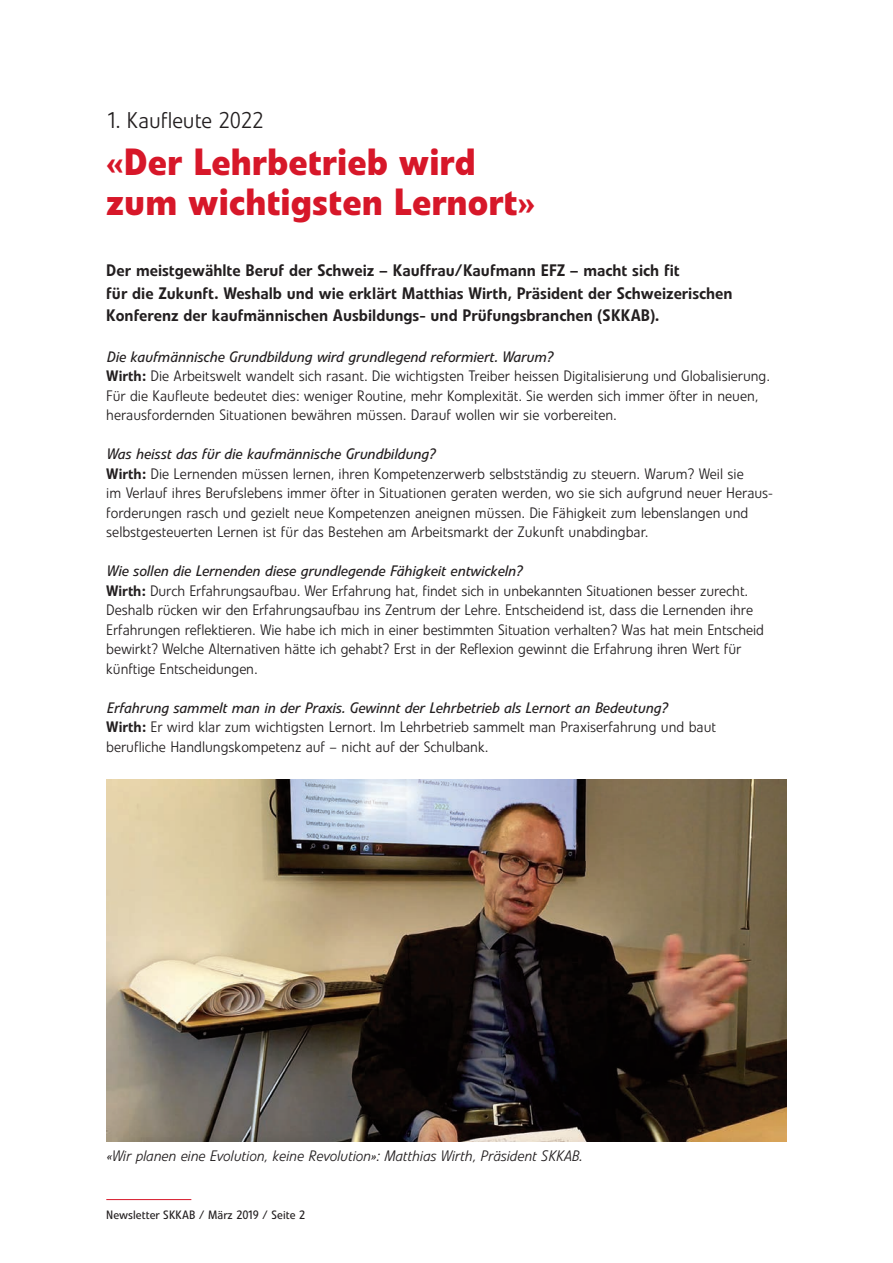
<style>
.page{position:relative;width:893px;height:1263px;background:#fff}
.page>*{position:absolute;margin:0;border:0;box-sizing:border-box;transform-origin:0 0}
.t1{font:700 37.5px/40.5px "Evo BQ";color:#d71729}
.t2{font:300 22.5px "Evo BQ";color:#231f20}
.t3{font:500 16.5px/22.5px "Evo BQ";color:#231f20}
.t4{font:300 15px/19.5px "Evo BQ";color:#231f20}
.t5{font:italic 300 15px "Evo BQ";color:#231f20}
.t6{font:12px "Evo BQ";color:#231f20}
.s1{font-weight:400;font-style:italic}
.s2{font-weight:500}
</style>
<div class="page">
<hr style="left:106px;top:1199px;width:85px;height:1px;background:#d71729">
<img style="left:106px;top:780px;width:681px;height:362px">
<h2 class="t2" style="left:106px;top:108px;width:159px">1. Kaufleute 2022</h2>
<h1 class="t1" style="left:106px;top:140px;width:430px">«Der Lehrbetrieb wird zum wichtigsten Lernort»</h1>
<p class="t3" style="left:106px;top:259px;width:628px">Der meistgewählte Beruf der Schweiz – Kauffrau/Kaufmann EFZ – macht sich fit<br>für die Zukunft. Weshalb und wie erklärt Matthias Wirth, Präsident der Schweizerischen<br>Konferenz der kaufmännischen Ausbildungs- und Prüfungsbranchen (SKKAB).</p>
<p class="t4" style="left:106px;top:346px;width:665px"><span class="s1">Die kaufmännische Grundbildung wird grundlegend reformiert. Warum?<br></span><span class="s2">Wirth:</span> Die Arbeitswelt wandelt sich rasant. Die wichtigsten Treiber heissen Digitalisierung und Globalisierung.<br>Für die Kaufleute bedeutet dies: weniger Routine, mehr Komplexität. Sie werden sich immer öfter in neuen, herausfordernden Situationen bewähren müssen. Darauf wollen wir sie vorbereiten.</p>
<p class="t4" style="left:106px;top:444px;width:668px"><span class="s1">Was heisst das für die kaufmännische Grundbildung?<br></span><span class="s2">Wirth:</span> Die Lernenden müssen lernen, ihren Kompetenzerwerb selbstständig zu steuern. Warum? Weil sie<br>im Verlauf ihres Berufslebens immer öfter in Situationen geraten werden, wo sie sich aufgrund neuer Heraus - forderungen rasch und gezielt neue Kompetenzen aneignen müssen. Die Fähigkeit zum lebenslangen und selbstgesteuerten Lernen ist für das Bestehen am Arbeitsmarkt der Zukunft unabdingbar.</p>
<p class="t4" style="left:106px;top:561px;width:659px"><span class="s1">Wie sollen die Lernenden diese grundlegende Fähigkeit entwickeln?<br></span><span class="s2">Wirth:</span> Durch Erfahrungsaufbau. Wer Erfahrung hat, findet sich in unbekannten Situationen besser zurecht.<br>Deshalb rücken wir den Erfahrungsaufbau ins Zentrum der Lehre. Entscheidend ist, dass die Lernenden ihre Erfahrungen reflektieren. Wie habe ich mich in einer bestimmten Situation verhalten? Was hat mein Entscheid bewirkt? Welche Alternativen hätte ich gehabt? Erst in der Reflexion gewinnt die Erfahrung ihren Wert für künftige Entscheidungen.</p>
<p class="t4" style="left:106px;top:697px;width:611px"><span class="s1">Erfahrung sammelt man in der Praxis. Gewinnt der Lehrbetrieb als Lernort an Bedeutung?<br></span><span class="s2">Wirth:</span> Er wird klar zum wichtigsten Lernort. Im Lehrbetrieb sammelt man Praxiserfahrung und baut berufliche Handlungskompetenz auf – nicht auf der Schulbank.</p>
<p class="t5" style="left:106px;top:1147px;width:477px">«Wir planen eine Evolution, keine Revolution»: Matthias Wirth, Präsident SKKAB.</p>
<p class="t6" style="left:106px;top:1208px;width:200px">Newsletter SKKAB / März 2019 / Seite 2</p>
</div>
